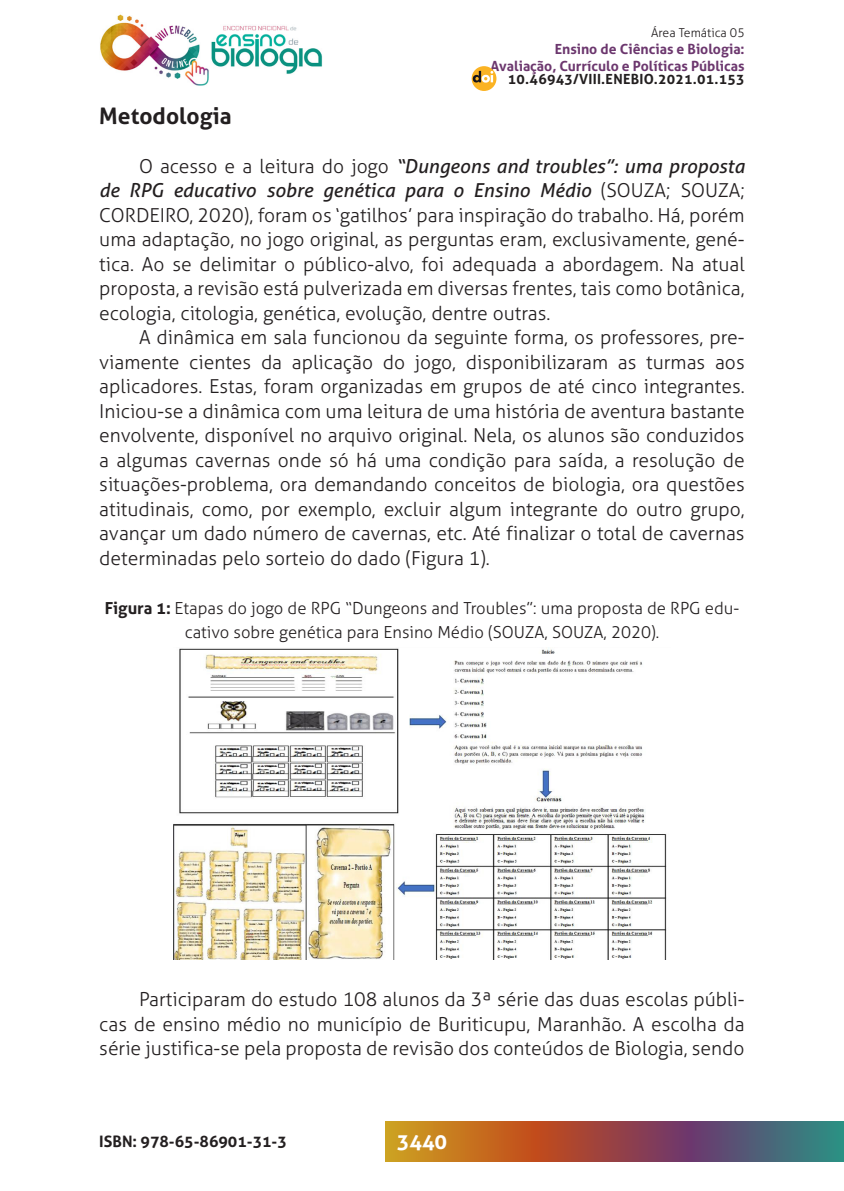
<style>
.page{position:relative;width:844px;height:1191px;background:#fff}
.page>*{position:absolute;margin:0;border:0;box-sizing:border-box;transform-origin:0 0}
._5_SUBTÍTULO{font:700 22.75px "Aller";color:#231f20}
.t1{font:700 21px "Aller";color:#fff}
._2_CORPO{font:300 19.25px/24.5px "Aller";color:#231f20;text-align:justify}
._7_LEGENDAS{font:300 16.62px/24.5px "Aller";color:#231f20;text-align:center}
.t2{font:700 15.75px "Aller";color:#231f20}
.t3{font:700 14px/16.8px "Aller";color:#6c376e;text-align:right}
.t4{font:700 14px "Aller";letter-spacing:.02em;color:#231f20}
.t5{font:300 12.25px "Aller";color:#231f20}
.s1{font-weight:400;font-style:italic}
.s2{font-weight:700}
</style>
<div class="page">
<img style="left:100px;top:14px;width:109px;height:72px">
<img style="left:211px;top:25px;width:111px;height:49px">
<svg style="left:385px;top:1121px;width:458px;height:40px;background:#8d5e49"></svg>
<div style="left:471px;top:66px;width:25px;height:25px;background:#fbb323;border-radius:50%"></div>
<svg style="left:472px;top:71px;width:21px;height:12px"></svg>
<img style="left:174px;top:647px;width:493px;height:312px">
<p class="t5" style="left:651px;top:26px;width:95px">Área Temática 05</p>
<p class="t3" style="left:490px;top:41px;width:255px">Ensino de Ciências e Biologia:<br>Avaliação, Currículo e Políticas Públicas</p>
<p class="t4" style="left:508px;top:70px;width:238px">10.46943/VIII.ENEBIO.2021.01.153</p>
<p class="_5_SUBTÍTULO" style="left:99px;top:102px;width:134px">Metodologia</p>
<p class="_2_CORPO" style="left:99px;top:154px;width:646px;text-indent:40px">O acesso e a leitura do jogo <span class="s1">“Dungeons and troubles”: uma proposta de RPG educativo sobre genética para o Ensino Médio</span> (SOUZA; SOUZA; CORDEIRO, 2020), foram os ‘gatilhos’ para inspiração do trabalho. Há, porém uma adaptação, no jogo original, as perguntas eram, exclusivamente, gené&shy;tica. Ao se delimitar o público-alvo, foi adequada a abordagem. Na atual proposta, a revisão está pulverizada em diversas frentes, tais como botânica, ecologia, citologia, genética, evolução, dentre outras.</p>
<p class="_2_CORPO" style="left:99px;top:325px;width:646px;text-indent:40px">A dinâmica em sala funcionou da seguinte forma, os professores, pre&shy;viamente cientes da aplicação do jogo, disponibilizaram as turmas aos aplicadores. Estas, foram organizadas em grupos de até cinco integrantes.<br>Iniciou-se a dinâmica com uma leitura de uma história de aventura bastante envolvente, disponível no arquivo original. Nela, os alunos são conduzidos a algumas cavernas onde só há uma condição para saída, a resolução de situações-problema, ora demandando conceitos de biologia, ora questões atitudinais, como, por exemplo, excluir algum integrante do outro grupo, avançar um dado número de cavernas, etc. Até finalizar o total de cavernas determinadas pelo sorteio do dado (Figura 1).</p>
<p class="_7_LEGENDAS" style="left:105px;top:596px;width:636px"><span class="s2">Figura 1:</span> Etapas do jogo de RPG “Dungeons and Troubles”: uma proposta de RPG edu&shy;cativo sobre genética para Ensino Médio (SOUZA, SOUZA, 2020).</p>
<p class="_2_CORPO" style="left:99px;top:987px;width:646px;text-indent:40px">Participaram do estudo 108 alunos da 3ª série das duas escolas públi&shy;cas de ensino médio no município de Buriticupu, Maranhão. A escolha da série justifica-se pela proposta de revisão dos conteúdos de Biologia, sendo</p>
<p class="t2" style="left:99px;top:1131px;width:189px">ISBN: 978-65-86901-31-3</p>
<p class="t1" style="left:396px;top:1128px;width:52px">3440</p>
</div>
